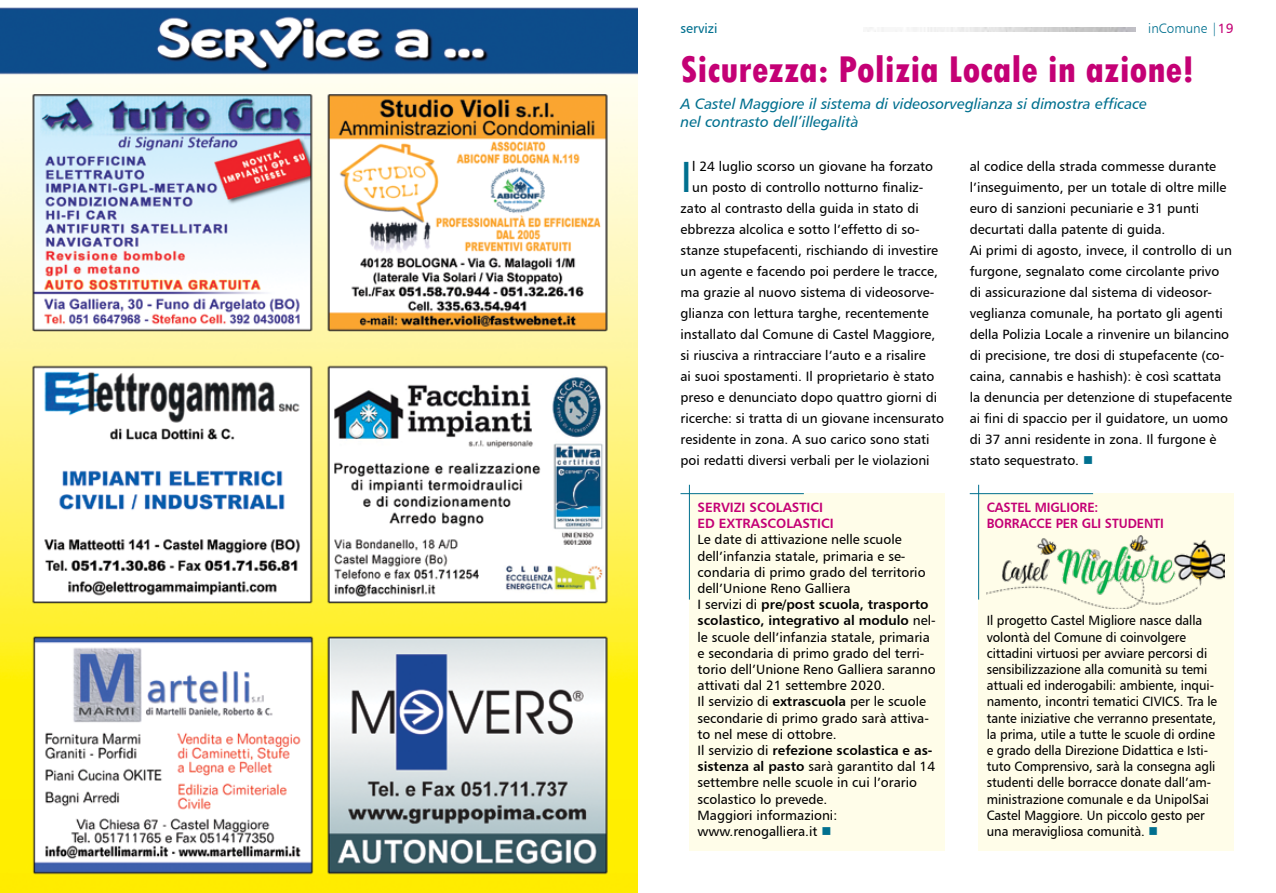
<style>
.page{position:relative;width:1276px;height:893px;background:#fff}
.page>*{position:absolute;margin:0;border:0;box-sizing:border-box;transform-origin:0 0}
.t1{font:43.8px "Humanist 777 BT Roman B";color:#00708f}
.t2{font:800 condensed 39px "Tw Cen";color:#c40075}
.t3{font:15px/18px "Humanist 777 BT Italic B";color:#00708f}
.t4{font:13.5px/21px "Humanist 777 BT Roman B";color:#000}
.t5{font:13.5px/16.2px "Humanist 777 BT Roman B";color:#000;scale:.95 1}
.t6{font:13.5px/16.2px "Humanist 777 BT Bold B";color:#000}
.t7{font:13.5px/16.2px "Humanist 777 BT Bold B";letter-spacing:-.005em;color:#c40075;scale:.95 1}
.t8{font:13.5px/16.2px "Humanist 777 BT Bold B";letter-spacing:-.005em;color:#c40075}
.t9{font:13.5px "Humanist 777 BT Light B";color:#00708f}
.t10{font:13.5px "Humanist 777 BT Roman B";color:#00708f}
.s1{font-family:"Humanist 777 BT Roman B";color:#c40075}
.s2{color:#00708f}
.s3{font-family:"Humanist 777 BT Roman B"}
.s4{font-family:"Humanist 777 BT Bold B"}
</style>
<div class="page">
<img style="left:867px;top:28px;width:268px;height:4px">
<img style="left:0;top:7px;width:638px;height:886px">
<div style="left:689px;top:493px;width:255px;height:357px;background:#fffde9"></div>
<hr style="left:680px;top:493px;width:124px;height:1px;background:#00708f">
<hr style="left:689px;top:485px;width:1px;height:115px;background:#00708f">
<div style="left:978px;top:493px;width:255px;height:357px;background:#fffde9"></div>
<hr style="left:969px;top:493px;width:124px;height:1px;background:#00708f">
<hr style="left:978px;top:485px;width:1px;height:115px;background:#00708f">
<img style="left:986px;top:536px;width:239px;height:72px">
<p class="t10" style="left:680px;top:19px;width:39px">servizi</p>
<p class="t9" style="left:1148px;top:20px;width:87px">inComune |<span class="s1">19</span></p>
<h2 class="t2" style="left:680px;top:47px;width:515px">Sicurezza: Polizia Locale in azione!</h2>
<p class="t3" style="left:680px;top:95px;width:468px">A Castel Maggiore il sistema di videosorveglianza si dimostra efficace nel contrasto dell’illegalità</p>
<p class="t4" style="left:969px;top:155px;width:264px">al codice della strada commesse durante l’inseguimento, per un totale di oltre mille euro di sanzioni pecuniarie e 31 punti decurtati dalla patente di guida.<br>Ai primi di agosto, invece, il controllo di un furgone, segnalato come circolante privo di assicurazione dal sistema di videosor&shy;veglianza comunale, ha portato gli agenti della Polizia Locale a rinvenire un bilancino di precisione, tre dosi di stupefacente (co&shy;caina, cannabis e hashish): è così scattata la denuncia per detenzione di stupefacente ai fini di spaccio per il guidatore, un uomo di 37 anni residente in zona. Il furgone è stato sequestrato. <span class="s2">■</span></p>
<h1 class="t1" style="left:680px;top:149px;width:13px">I</h1>
<p class="t4" style="left:692px;top:155px;width:242px">l 24 luglio scorso un giovane ha forzato</p>
<p class="t4" style="left:692px;top:176px;width:232px">un posto di controllo notturno finaliz-</p>
<p class="t4" style="left:680px;top:197px;width:240px">zato al contrasto della guida in stato di</p>
<p class="t4" style="left:680px;top:218px;width:241px">ebbrezza alcolica e sotto l’effetto di so-</p>
<p class="t4" style="left:680px;top:239px;width:259px">stanze stupefacenti, rischiando di investire</p>
<p class="t4" style="left:680px;top:260px;width:259px">un agente e facendo poi perdere le tracce,</p>
<p class="t4" style="left:680px;top:281px;width:255px">ma grazie al nuovo sistema di videosorve-</p>
<p class="t4" style="left:680px;top:302px;width:250px">glianza con lettura targhe, recentemente</p>
<p class="t4" style="left:680px;top:323px;width:256px">installato dal Comune di Castel Maggiore,</p>
<p class="t4" style="left:680px;top:344px;width:247px">si riusciva a rintracciare l’auto e a risalire</p>
<p class="t4" style="left:680px;top:365px;width:255px">ai suoi spostamenti. Il proprietario è stato</p>
<p class="t4" style="left:680px;top:386px;width:258px">preso e denunciato dopo quattro giorni di</p>
<p class="t4" style="left:680px;top:407px;width:265px">ricerche: si tratta di un giovane incensurato</p>
<p class="t4" style="left:680px;top:428px;width:251px">residente in zona. A suo carico sono stati</p>
<p class="t4" style="left:680px;top:449px;width:251px">poi redatti diversi verbali per le violazioni</p>
<p class="t8" style="left:697px;top:499px;width:138px">SERVIZI SCOLASTICI<br>ED EXTRASCOLASTICI</p>
<p class="t4" style="left:697px;top:531px;width:229px;line-height:16.2px">Le date di attivazione nelle scuole dell’infanzia statale, primaria e se&shy;condaria di primo grado del territorio dell’Unione Reno Galliera</p>
<p class="t6" style="left:697px;top:596px;width:240px"><span class="s3">I servizi di</span> pre/post scuola, trasporto scolastico, integrativo al modulo <span class="s3">nel-</span></p>
<p class="t4" style="left:697px;top:629px;width:240px;line-height:16.2px">le scuole dell’infanzia statale, primaria e secondaria di primo grado del terri&shy;torio dell’Unione Reno Galliera saranno attivati dal 21 settembre 2020.<br>Il servizio di <span class="s4">extrascuola</span> per le scuole secondarie di primo grado sarà attiva&shy;to nel mese di ottobre.</p>
<p class="t6" style="left:697px;top:742px;width:236px"><span class="s3">Il servizio di</span> refezione scolastica e as-</p>
<p class="t4" style="left:697px;top:758px;width:239px;line-height:16.2px"><span class="s4">sistenza al pasto</span> sarà garantito dal 14 settembre nelle scuole in cui l’orario scolastico lo prevede.<br>Maggiori informazioni: www.renogalliera.it <span class="s2">■</span></p>
<p class="t7" style="left:986px;top:499px;width:188px">CASTEL MIGLIORE:<br>BORRACCE PER GLI STUDENTI</p>
<p class="t5" style="left:986px;top:612px;width:244px">Il progetto Castel Migliore nasce dalla volontà del Comune di coinvolgere cittadini virtuosi per avviare percorsi di sensibilizzazione alla comunità su temi attuali ed inderogabili: ambiente, inqui&shy;namento, incontri tematici CIVICS. Tra le tante iniziative che verranno presentate, la prima, utile a tutte le scuole di ordine e grado della Direzione Didattica e Isti&shy;tuto Comprensivo, sarà la consegna agli studenti delle borracce donate dall’am&shy;ministrazione comunale e da UnipolSai Castel Maggiore. Un piccolo gesto per una meravigliosa comunità. <span class="s2">■</span></p>
</div>
